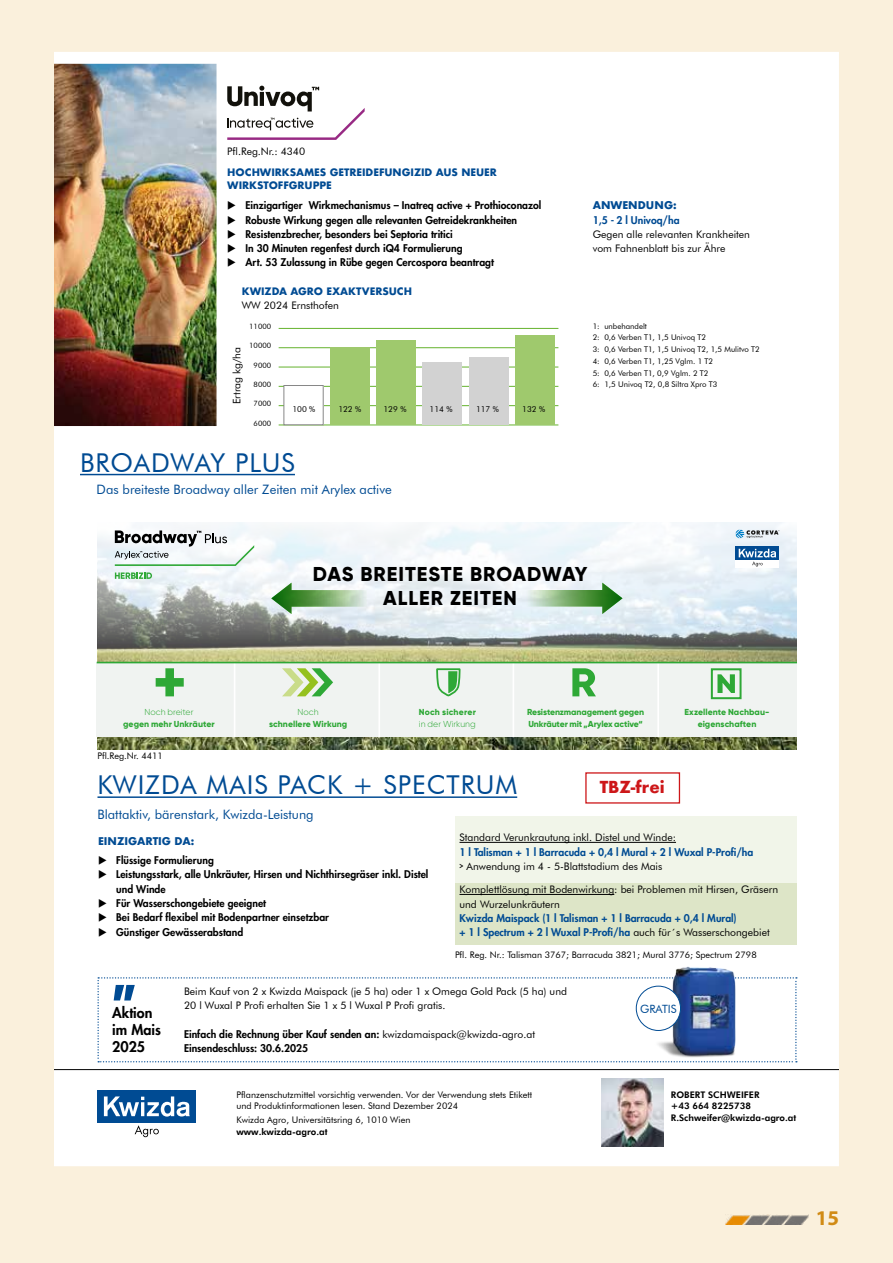
<style>
.page{position:relative;width:893px;height:1263px;background:#faf0dc}
.page>*{position:absolute;margin:0;border:0;box-sizing:border-box;transform-origin:0 0}
.t1{font:800 52.8px "Gilroy";color:#004b93}
.t2{font:25.95px "Futura BT";letter-spacing:.04em;color:#004b93}
.t3{font:700 21px "Myriad Pro";color:#d18b15}
.t4{font:800 20.1px/24px "Gilroy";letter-spacing:.05em;color:#000;text-align:center}
.t5{font:700 16.05px "Futura";color:#cd1719}
.t6{font:800 14.25px/17px "Futura Std";color:#000}
.t7{font:13.05px "Futura BT";color:#004b93}
.t8{font:11.4px "Futura BT";color:#004b93}
.t9{font:800 10.35px/14.2px "Futura Std";color:#000}
.t10{font:10.35px/14.2px "Futura BT";color:#000}
.t11{font:800 10.35px/14.2px "Futura Std";color:#004b93}
.t12{font:700 10.35px "Futura";color:#004b93}
.t13{font:700 10.05px/13px "Futura";letter-spacing:-.005em;color:#004b93}
.t14{font:9.15px/11.7px "Futura BT";color:#000}
.t15{font:800 9.15px/11.7px "Futura BT";color:#000}
.t16{font:800 8.7px/11.6px "Gilroy";letter-spacing:.005em;color:#2ea836;text-align:center}
.t17{font:800 8.7px/11.6px "Gilroy";letter-spacing:-.015em;color:#2ea836}
.t18{font:300 8.7px "Gilroy";color:#2ea836}
.t19{font:800 8.7px "Gilroy";letter-spacing:.025em;color:#2ea836}
.t20{font:8.25px "Futura BT";color:#000}
.t21{font:7.8px/11.7px "Futura BT";color:#000}
.t22{font:7.35px "Futura BT";color:#000}
.s1{font-family:"DINOT";font-weight:500;font-stretch:condensed}
.s2{font-family:"Futura BT";font-weight:400;color:#000}
.s3{font-family:"Futura BT";font-weight:400}
</style>
<div class="page">
<div style="left:54px;top:52px;width:785px;height:1114px;background:#fff"></div>
<svg style="left:97px;top:522px;width:700px;height:227px"></svg>
<hr style="left:80px;top:474px;width:215px;height:1px;background:#004b93">
<hr style="left:54px;top:1069px;width:785px;height:1px;background:#000">
<div style="left:97px;top:1090px;width:99px;height:33px;background:#004b93"></div>
<svg style="left:104px;top:1096px;width:86px;height:20px"></svg>
<svg style="left:135px;top:1125px;width:24px;height:12px"></svg>
<hr style="left:97px;top:796px;width:420px;height:2px;background:#004b93">
<div style="left:455px;top:879px;width:342px;height:65px;background:#dde5c7"></div>
<div style="left:455px;top:817px;width:342px;height:66px;background:#f1f5e9"></div>
<hr style="left:459px;top:842px;width:217px;height:1px;background:#000">
<hr style="left:459px;top:894px;width:155px;height:1px;background:#000">
<img style="left:602px;top:1078px;width:62px;height:69px">
<svg style="left:97px;top:977px;width:700px;height:85px"></svg>
<img style="left:54px;top:64px;width:163px;height:362px">
<svg style="left:227px;top:86px;width:138px;height:54px"></svg>
<svg style="left:736px;top:530px;width:44px;height:8px"></svg>
<svg style="left:736px;top:546px;width:43px;height:14px"></svg>
<div style="left:736px;top:560px;width:43px;height:8px;background:#fff"></div>
<svg style="left:739px;top:549px;width:37px;height:17px"></svg>
<svg style="left:115px;top:572px;width:37px;height:7px"></svg>
<svg style="left:115px;top:530px;width:139px;height:36px"></svg>
<div style="left:97px;top:663px;width:700px;height:74px;background:#f0f3f1"></div>
<hr style="left:234px;top:662px;width:1px;height:75px;background:#fff">
<hr style="left:378px;top:662px;width:2px;height:75px;background:#fff">
<hr style="left:513px;top:662px;width:1px;height:75px;background:#fff">
<hr style="left:657px;top:663px;width:2px;height:74px;background:#fff">
<hr style="left:97px;top:662px;width:700px;height:1px;background:#2ea836">
<svg style="left:156px;top:668px;width:28px;height:28px"></svg>
<svg style="left:436px;top:669px;width:25px;height:28px"></svg>
<svg style="left:282px;top:668px;width:51px;height:28px"></svg>
<svg style="left:572px;top:668px;width:24px;height:28px"></svg>
<div style="left:711px;top:668px;width:30px;height:31px;border:2px solid #2ea836"></div>
<svg style="left:717px;top:674px;width:18px;height:19px"></svg>
<svg style="left:527px;top:583px;width:95px;height:31px;background:#a8caaa"></svg>
<svg style="left:271px;top:583px;width:96px;height:31px;background:#a8c8a7"></svg>
<img style="left:638px;top:944px;width:103px;height:116px">
<hr style="left:279px;top:405px;width:279px;height:1px;background:#65b32e">
<hr style="left:279px;top:386px;width:279px;height:1px;background:#65b32e">
<hr style="left:279px;top:367px;width:279px;height:1px;background:#65b32e">
<hr style="left:279px;top:347px;width:279px;height:1px;background:#65b32e">
<hr style="left:279px;top:328px;width:279px;height:1px;background:#65b32e">
<hr style="left:279px;top:424px;width:279px;height:1px;background:#65b32e">
<div style="left:284px;top:385px;width:39px;height:40px;background:#fff"></div>
<div style="left:284px;top:385px;width:39px;height:40px;border:1px solid #878787"></div>
<div style="left:330px;top:347px;width:40px;height:78px;background:#9fc96d"></div>
<div style="left:376px;top:340px;width:40px;height:85px;background:#9fc96d"></div>
<div style="left:422px;top:362px;width:40px;height:63px;background:#d2d2d2"></div>
<div style="left:469px;top:357px;width:39px;height:68px;background:#d2d2d2"></div>
<div style="left:515px;top:335px;width:40px;height:90px;background:#9fc96d"></div>
<div style="left:636px;top:986px;width:44px;height:44px;background:#fff;border-radius:50%"></div>
<div style="left:636px;top:986px;width:45px;height:45px;border:1px solid #004b93;border-radius:50%"></div>
<img style="left:726px;top:1214px;width:82px;height:10px">
<p class="t10" style="left:227px;top:144px;width:79px">Pfl.Reg.Nr.: 4340</p>
<p class="t13" style="left:227px;top:165px;width:271px">HOCHWIRKSAMES GETREIDEFUNGIZID AUS NEUER<br>WIRKSTOFFGRUPPE</p>
<p class="t9" style="left:227px;top:198px;width:316px">◆ Einzigartiger Wirkmechanismus – Inatreq active + Prothioconazol</p>
<p class="t9" style="left:227px;top:213px;width:291px">◆ Robuste Wirkung gegen alle relevanten Getreidekrankheiten</p>
<p class="t9" style="left:227px;top:227px;width:227px">◆ Resistenzbrecher, besonders bei Septoria tritici</p>
<p class="t9" style="left:227px;top:241px;width:237px">◆ In 30 Minuten regenfest durch iQ4 Formulierung</p>
<p class="t9" style="left:227px;top:255px;width:268px">◆ Art. 53 Zulassung in Rübe gegen Cercospora beantragt</p>
<p class="t13" style="left:242px;top:284px;width:172px">KWIZDA AGRO EXAKTVERSUCH</p>
<p class="t10" style="left:242px;top:298px;width:99px">WW 2024 Ernsthofen</p>
<p class="t22" style="left:249px;top:322px;width:23px">11000</p>
<p class="t22" style="left:249px;top:341px;width:23px">10000</p>
<p class="t10" style="left:230px;top:404px;width:58px;rotate:-90deg">Ertrag kg/ha</p>
<p class="t22" style="left:254px;top:360px;width:19px">9000</p>
<p class="t22" style="left:254px;top:380px;width:19px">8000</p>
<p class="t22" style="left:254px;top:399px;width:19px">7000</p>
<p class="t22" style="left:254px;top:418px;width:19px">6000</p>
<p class="t20" style="left:292px;top:404px;width:24px">100 %</p>
<p class="t20" style="left:338px;top:404px;width:24px">122 %</p>
<p class="t20" style="left:383px;top:404px;width:24px">129 %</p>
<p class="t20" style="left:430px;top:404px;width:24px">114 %</p>
<p class="t20" style="left:476px;top:404px;width:24px">117 %</p>
<p class="t20" style="left:522px;top:404px;width:24px">132 %</p>
<h2 class="t2" style="left:80px;top:447px;width:216px">BROADWAY PLUS</h2>
<p class="t7" style="left:97px;top:481px;width:297px">Das breiteste Broadway aller Zeiten mit Arylex active</p>
<p class="t12" style="left:593px;top:198px;width:86px">ANWENDUNG:</p>
<p class="t11" style="left:593px;top:213px;width:89px">1,5 - 2 l Univoq/ha</p>
<p class="t10" style="left:593px;top:227px;width:159px">Gegen alle relevanten Krankheiten vom Fahnenblatt bis zur Ähre</p>
<p class="t21" style="left:593px;top:320px;width:169px">1: unbehandelt<br>2: 0,6 Verben T1, 1,5 Univoq T2<br>3: 0,6 Verben T1, 1,5 Univoq T2, 1,5 Mulitvo T2<br>4: 0,6 Verben T1, 1,25 Vglm. 1 T2<br>5: 0,6 Verben T1, 0,9 Vglm. 2 T2<br>6: 1,5 Univoq T2, 0,8 Siltra Xpro T3</p>
<h3 class="t4" style="left:313px;top:562px;width:276px">DAS BREITESTE BROADWAY<br>ALLER ZEITEN</h3>
<p class="t18" style="left:144px;top:707px;width:51px">Noch breiter</p>
<p class="t16" style="left:123px;top:718px;width:93px">gegen mehr Unkräuter</p>
<p class="t14" style="left:97px;top:750px;width:67px">Pfl.Reg.Nr. 4411</p>
<p class="t18" style="left:298px;top:707px;width:23px">Noch</p>
<p class="t16" style="left:269px;top:718px;width:80px">schnellere Wirkung</p>
<p class="t19" style="left:419px;top:707px;width:59px">Noch sicherer</p>
<p class="t18" style="left:419px;top:719px;width:58px">in der Wirkung</p>
<p class="t17" style="left:527px;top:706px;width:119px">Resistenzmanagement gegen<br>Unkräuter mit „Arylex active“</p>
<p class="t16" style="left:685px;top:706px;width:86px">Exzellente Nachbau&shy;eigenschaften</p>
<h2 class="t2" style="left:97px;top:769px;width:421px">KWIZDA MAIS PACK + SPECTRUM</h2>
<p class="t10" style="left:459px;top:830px;width:218px">Standard Verunkrautung inkl. Distel und Winde:</p>
<p class="t11" style="left:459px;top:844px;width:295px">1 l Talisman + 1 l Barracuda + 0,4 l Mural + 2 l Wuxal P-Profi/ha</p>
<p class="t10" style="left:459px;top:859px;width:204px"><span class="s1">&gt;</span> Anwendung im 4 - 5-Blattstadium des Mais</p>
<p class="t10" style="left:459px;top:882px;width:320px">Komplettlösung mit Bodenwirkung: bei Problemen mit Hirsen, Gräsern und Wurzelunkräutern</p>
<p class="t11" style="left:459px;top:911px;width:312px">Kwizda Maispack (1 l Talisman + 1 l Barracuda + 0,4 l Mural)<br>+ 1 l Spectrum + 2 l Wuxal P-Profi/ha <span class="s2">auch für´s Wasserschongebiet</span></p>
<h3 class="t5" style="left:600px;top:775px;width:67px">TBZ-frei</h3>
<p class="t7" style="left:97px;top:807px;width:218px">Blattaktiv, bärenstark, Kwizda-Leistung</p>
<p class="t12" style="left:98px;top:834px;width:98px">EINZIGARTIG DA:</p>
<p class="t9" style="left:98px;top:853px;width:117px">◆ Flüssige Formulierung</p>
<p class="t9" style="left:116px;top:867px;width:314px;text-indent:-18px">◆ Leistungsstark, alle Unkräuter, Hirsen und Nichthirsegräser inkl. Distel und Winde</p>
<p class="t9" style="left:98px;top:896px;width:170px">◆ Für Wasserschongebiete geeignet</p>
<p class="t9" style="left:98px;top:910px;width:233px">◆ Bei Bedarf flexibel mit Bodenpartner einsetzbar</p>
<p class="t9" style="left:98px;top:925px;width:147px">◆ Günstiger Gewässerabstand</p>
<h1 class="t1" style="left:111px;top:941px;width:27px">„</h1>
<h3 class="t6" style="left:112px;top:1004px;width:50px">Aktion im Mais<br>2025</h3>
<p class="t14" style="left:455px;top:948px;width:303px">Pfl. Reg. Nr.: Talisman 3767; Barracuda 3821; Mural 3776; Spectrum 2798</p>
<p class="t10" style="left:184px;top:984px;width:385px">Beim Kauf von 2 x Kwizda Maispack (je 5 ha) oder 1 x Omega Gold Pack (5 ha) und<br>20 l Wuxal P Profi erhalten Sie 1 x 5 l Wuxal P Profi gratis.</p>
<p class="t9" style="left:184px;top:1026px;width:353px">Einfach die Rechnung über Kauf senden an: <span class="s3">kwizdamaispack@kwizda-agro.at<br></span>Einsendeschluss: 30.6.2025</p>
<p class="t14" style="left:236px;top:1088px;width:297px">Pflanzenschutzmittel vorsichtig verwenden. Vor der Verwendung stets Etikett und Produktinformationen lesen. Stand Dezember 2024</p>
<p class="t14" style="left:236px;top:1114px;width:176px">Kwizda Agro, Universitätsring 6, 1010 Wien</p>
<p class="t15" style="left:236px;top:1126px;width:93px">www.kwizda-agro.at</p>
<p class="t8" style="left:640px;top:1002px;width:38px">GRATIS</p>
<p class="t15" style="left:671px;top:1088px;width:127px">ROBERT SCHWEIFER<br>+43 664 8225738<br>R.Schweifer@kwizda-agro.at</p>
<h3 class="t3" style="left:816px;top:1204px;width:25px">15</h3>
</div>
